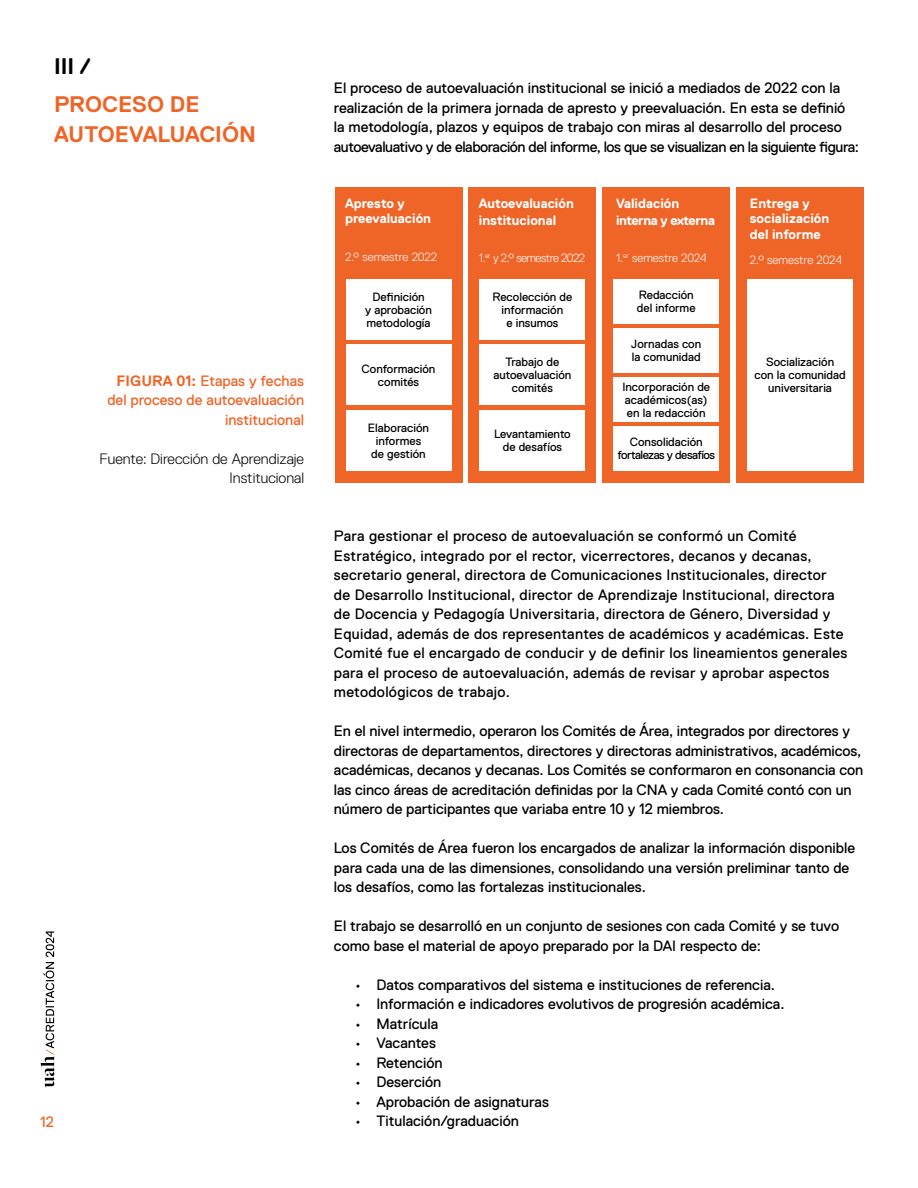
<style>
.page{position:relative;width:918px;height:1188px;background:#fff}
.page>*{position:absolute;margin:0;border:0;box-sizing:border-box;transform-origin:0 0}
.t1{font:700 22.5px/30px "Replica Std";color:#ef6427}
.t2{font:700 22.5px "Replica Std";color:#000}
.t3{font:15px/19.5px "Replica Std";color:#000}
.t4{font:15px/19.5px "Replica Std";letter-spacing:.02em;color:#000}
.t5{font:15px/19.5px "Replica Std";color:#ef6427;text-align:right}
.t6{font:300 15px/19.5px "Replica Std";color:#000;text-align:right}
.t7{font:700 13.5px/14.5px "Replica Std";color:#fff}
.t8{font:700 13.5px/16.2px "Replica Std";letter-spacing:-.03em;color:#fff}
.t9{font:12px/12.9px "Replica Std";color:#000;text-align:center}
.t10{font:300 12px "Replica Std";letter-spacing:-.01em;color:#fff}
.t11{font:12px/12.9px "Replica Std";letter-spacing:-.04em;color:#000;text-align:center}
.t12{font:300 12px "Replica Std";letter-spacing:-.04em;color:#fff}
.s1{font-weight:700}
</style>
<div class="page">
<svg style="left:41px;top:931px;width:13px;height:157px"></svg>
<div style="left:335px;top:187px;width:127px;height:296px;background:#ef6427"></div>
<div style="left:469px;top:187px;width:127px;height:296px;background:#ef6427"></div>
<div style="left:602px;top:187px;width:128px;height:296px;background:#ef6427"></div>
<div style="left:736px;top:187px;width:128px;height:296px;background:#ef6427"></div>
<div style="left:346px;top:279px;width:105px;height:60px;background:#fff"></div>
<div style="left:480px;top:279px;width:105px;height:60px;background:#fff"></div>
<div style="left:614px;top:279px;width:105px;height:44px;background:#fff"></div>
<div style="left:747px;top:279px;width:106px;height:191px;background:#fff"></div>
<div style="left:614px;top:328px;width:105px;height:44px;background:#fff"></div>
<div style="left:614px;top:377px;width:105px;height:44px;background:#fff"></div>
<div style="left:614px;top:426px;width:105px;height:44px;background:#fff"></div>
<div style="left:346px;top:344px;width:105px;height:61px;background:#fff"></div>
<div style="left:480px;top:344px;width:105px;height:61px;background:#fff"></div>
<div style="left:346px;top:410px;width:105px;height:60px;background:#fff"></div>
<div style="left:480px;top:410px;width:105px;height:60px;background:#fff"></div>
<h1 class="t2" style="left:54px;top:53px;width:39px">III /</h1>
<h1 class="t1" style="left:54px;top:90px;width:204px">PROCESO DE<br>AUTOEVALUACIÓN</h1>
<p class="t5" style="left:107px;top:371px;width:198px"><span class="s1">FIGURA 01:</span> Etapas y fechas del proceso de autoevaluación institucional</p>
<p class="t6" style="left:100px;top:449px;width:206px">Fuente: Dirección de Aprendizaje<br>Institucional</p>
<p class="t5" style="left:40px;top:1112px;width:15px">12</p>
<p class="t3" style="left:334px;top:78px;width:527px">El proceso de autoevaluación institucional se inició a mediados de 2022 con la realización de la primera jornada de apresto y preevaluación. En esta se definió la metodología, plazos y equipos de trabajo con miras al desarrollo del proceso autoevaluativo y de elaboración del informe, los que se visualizan en la siguiente figura:</p>
<p class="t7" style="left:345px;top:197px;width:87px">Apresto y preevaluación</p>
<p class="t10" style="left:345px;top:250px;width:94px">2.° semestre 2022</p>
<p class="t7" style="left:479px;top:196px;width:96px;line-height:16.2px">Autoevaluación institucional</p>
<p class="t12" style="left:479px;top:252px;width:108px">1.<sup>er</sup> y 2.° semestre 2022</p>
<p class="t8" style="left:616px;top:196px;width:101px">Validación interna y externa</p>
<p class="t10" style="left:616px;top:252px;width:92px">1.<sup>er</sup> semestre 2024</p>
<p class="t9" style="left:365px;top:290px;width:68px">Definición<br>y aprobación metodología</p>
<p class="t9" style="left:493px;top:290px;width:81px">Recolección de información<br>e insumos</p>
<p class="t9" style="left:637px;top:289px;width:60px;text-align:left">Redacción del informe</p>
<p class="t9" style="left:362px;top:362px;width:75px">Conformación comités</p>
<p class="t9" style="left:493px;top:356px;width:80px">Trabajo de autoevaluación comités</p>
<p class="t9" style="left:368px;top:421px;width:63px">Elaboración informes de gestión</p>
<p class="t9" style="left:494px;top:428px;width:78px">Levantamiento de desafíos</p>
<p class="t9" style="left:631px;top:338px;width:71px;text-align:left">Jornadas con la comunidad</p>
<p class="t9" style="left:622px;top:380px;width:89px;text-align:left">Incorporación de académicos(as) en la redacción</p>
<p class="t11" style="left:617px;top:436px;width:99px">Consolidación fortalezas y desafíos</p>
<p class="t7" style="left:750px;top:197px;width:81px">Entrega y socialización</p>
<p class="t7" style="left:750px;top:227px;width:72px">del informe</p>
<p class="t10" style="left:750px;top:253px;width:93px">2.° semestre 2024</p>
<p class="t9" style="left:755px;top:356px;width:93px">Socialización<br>con la comunidad universitaria</p>
<p class="t4" style="left:334px;top:527px;width:515px">Para gestionar el proceso de autoevaluación se conformó un Comité Estratégico, integrado por el rector, vicerrectores, decanos y decanas, secretario general, directora de Comunicaciones Institucionales, director<br>de Desarrollo Institucional, director de Aprendizaje Institucional, directora de Docencia y Pedagogía Universitaria, directora de Género, Diversidad y Equidad, además de dos representantes de académicos y académicas. Este Comité fue el encargado de conducir y de definir los lineamientos generales para el proceso de autoevaluación, además de revisar y aprobar aspectos metodológicos de trabajo.</p>
<p class="t3" style="left:334px;top:722px;width:531px">En el nivel intermedio, operaron los Comités de Área, integrados por directores y directoras de departamentos, directores y directoras administrativos, académicos, académicas, decanos y decanas. Los Comités se conformaron en consonancia con las cinco áreas de acreditación definidas por la CNA y cada Comité contó con un número de participantes que variaba entre 10 y 12 miembros.</p>
<p class="t3" style="left:334px;top:839px;width:523px">Los Comités de Área fueron los encargados de analizar la información disponible para cada una de las dimensiones, consolidando una versión preliminar tanto de los desafíos, como las fortalezas institucionales.</p>
<p class="t3" style="left:334px;top:917px;width:507px">El trabajo se desarrolló en un conjunto de sesiones con cada Comité y se tuvo como base el material de apoyo preparado por la DAI respecto de:</p>
<p class="t3" style="left:355px;top:975px;width:421px">• Datos comparativos del sistema e instituciones de referencia.</p>
<p class="t3" style="left:355px;top:995px;width:431px">• Información e indicadores evolutivos de progresión académica.</p>
<p class="t3" style="left:355px;top:1014px;width:85px">• Matrícula</p>
<p class="t3" style="left:355px;top:1034px;width:82px">• Vacantes</p>
<p class="t3" style="left:355px;top:1053px;width:89px">• Retención</p>
<p class="t3" style="left:355px;top:1073px;width:88px">• Deserción</p>
<p class="t3" style="left:355px;top:1092px;width:195px">• Aprobación de asignaturas</p>
<p class="t3" style="left:355px;top:1112px;width:165px">• Titulación/graduación</p>
</div>
